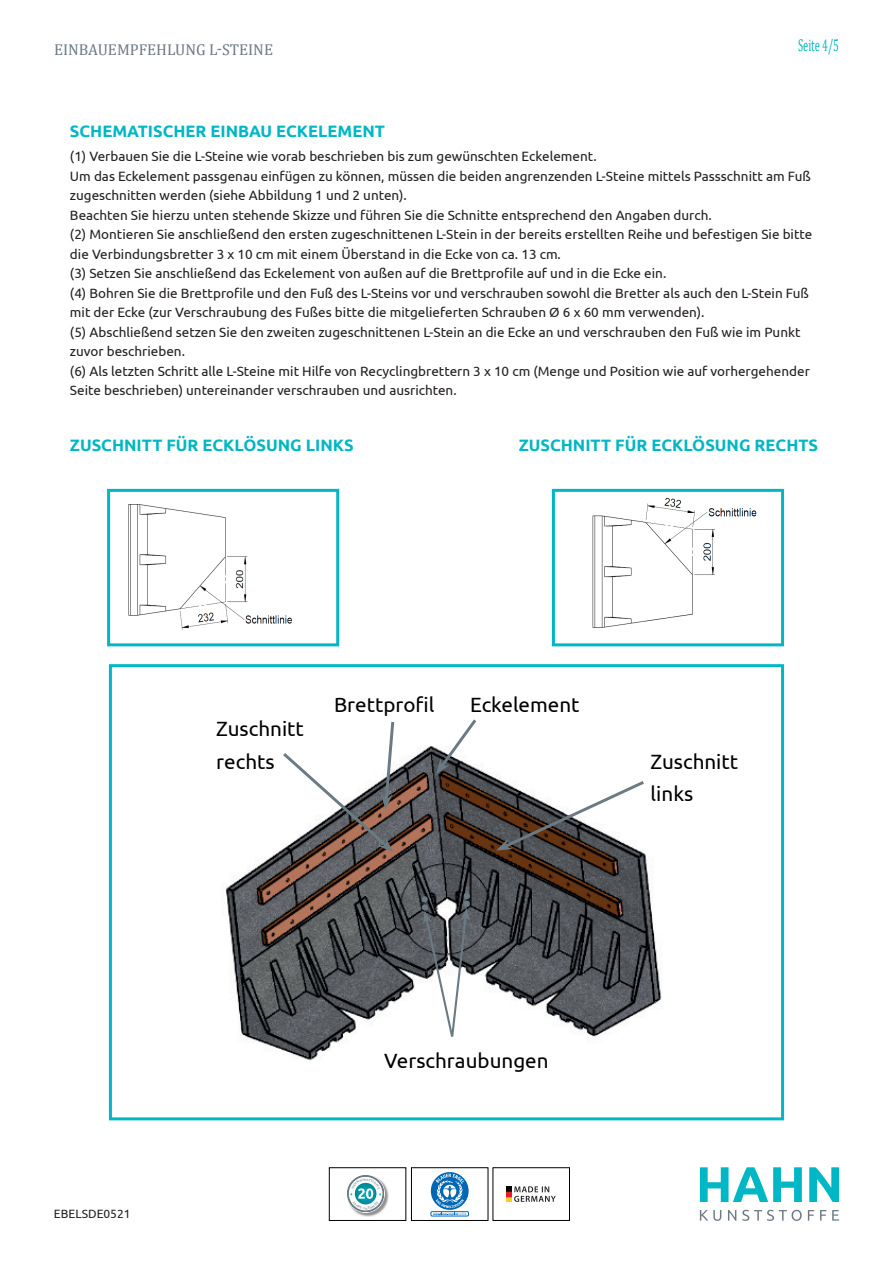
<style>
.page{position:relative;width:893px;height:1263px;background:#fff}
.page>*{position:absolute;margin:0;border:0;box-sizing:border-box;transform-origin:0 0}
.t1{font:20.55px/32.4px "Ubuntu";color:#000}
.t2{font:17.1px "Cambria";color:#00b7c5;scale:.61 1}
.t3{font:700 16.5px "Ubuntu";color:#00b7c5}
.t4{font:15.75px "Cambria";color:#6b7a83}
.t5{font:13.5px/19.5px "Ubuntu";color:#231f20}
.t6{font:12px "Ubuntu";color:#231f20}
</style>
<div class="page">
<div style="left:346px;top:1174px;width:43px;height:43px;background:#231f20;opacity:.5"></div>
<svg style="left:346px;top:1174px;width:39px;height:39px"></svg>
<div style="left:329px;top:1167px;width:77px;height:54px;border:1px solid #000"></div>
<div style="left:431px;top:1211px;width:38px;height:5px;border:1px solid #0166b3"></div>
<svg style="left:431px;top:1172px;width:38px;height:43px"></svg>
<div style="left:411px;top:1167px;width:77px;height:54px;border:1px solid #000"></div>
<svg style="left:514px;top:1186px;width:42px;height:16px"></svg>
<img style="left:507px;top:1186px;width:4px;height:16px">
<div style="left:493px;top:1167px;width:77px;height:54px;border:1px solid #000"></div>
<svg style="left:809px;top:1167px;width:30px;height:35px"></svg>
<svg style="left:700px;top:1210px;width:139px;height:11px"></svg>
<svg style="left:700px;top:1167px;width:102px;height:35px"></svg>
<img style="left:128px;top:504px;width:165px;height:126px">
<div style="left:107px;top:489px;width:232px;height:157px;border:3px solid #00b7c5"></div>
<img style="left:592px;top:497px;width:165px;height:131px">
<div style="left:552px;top:489px;width:232px;height:157px;border:3px solid #00b7c5"></div>
<img style="left:225px;top:746px;width:437px;height:315px">
<div style="left:109px;top:664px;width:675px;height:456px;border:3px solid #00b7c5"></div>
<svg style="left:436px;top:719px;width:43px;height:55px"></svg>
<svg style="left:496px;top:778px;width:151px;height:72px"></svg>
<svg style="left:422px;top:893px;width:48px;height:146px"></svg>
<svg style="left:280px;top:721px;width:116px;height:131px"></svg>
<svg style="left:347px;top:1175px;width:37px;height:37px"></svg>
<p class="t4" style="left:54px;top:40px;width:221px">EINBAUEMPFEHLUNG L-STEINE</p>
<p class="t2" style="left:798px;top:35px;width:69px">Seite 4/5</p>
<p class="t3" style="left:70px;top:121px;width:316px">SCHEMATISCHER EINBAU ECKELEMENT</p>
<p class="t5" style="left:70px;top:146px;width:744px">(1) Verbauen Sie die L-Steine wie vorab beschrieben bis zum gewünschten Eckelement.<br>Um das Eckelement passgenau einfügen zu können, müssen die beiden angrenzenden L-Steine mittels Passschnitt am Fuß zugeschnitten werden (siehe Abbildung 1 und 2 unten).<br>Beachten Sie hierzu unten stehende Skizze und führen Sie die Schnitte entsprechend den Angaben durch.<br>(2) Montieren Sie anschließend den ersten zugeschnittenen L-Stein in der bereits erstellten Reihe und befestigen Sie bitte die Verbindungsbretter 3 x 10 cm mit einem Überstand in die Ecke von ca. 13 cm.<br>(3) Setzen Sie anschließend das Eckelement von außen auf die Brettprofile auf und in die Ecke ein.<br>(4) Bohren Sie die Brettprofile und den Fuß des L-Steins vor und verschrauben sowohl die Bretter als auch den L-Stein Fuß mit der Ecke (zur Verschraubung des Fußes bitte die mitgelieferten Schrauben Ø 6 x 60 mm verwenden).<br>(5) Abschließend setzen Sie den zweiten zugeschnittenen L-Stein an die Ecke an und verschrauben den Fuß wie im Punkt zuvor beschrieben.<br>(6) Als letzten Schritt alle L-Steine mit Hilfe von Recyclingbrettern 3 x 10 cm (Menge und Position wie auf vorhergehender Seite beschrieben) untereinander verschrauben und ausrichten.</p>
<p class="t3" style="left:70px;top:435px;width:285px">ZUSCHNITT FÜR ECKLÖSUNG LINKS</p>
<p class="t3" style="left:519px;top:435px;width:301px">ZUSCHNITT FÜR ECKLÖSUNG RECHTS</p>
<h1 class="t1" style="left:216px;top:712px;width:89px">Zuschnitt rechts</h1>
<h1 class="t1" style="left:334px;top:688px;width:102px">Brettprofil</h1>
<h1 class="t1" style="left:470px;top:688px;width:111px">Eckelement</h1>
<h1 class="t1" style="left:651px;top:745px;width:89px">Zuschnitt links</h1>
<p class="t6" style="left:54px;top:1207px;width:78px">EBELSDE0521</p>
<h1 class="t1" style="left:384px;top:1044px;width:166px">Verschraubungen</h1>
</div>
